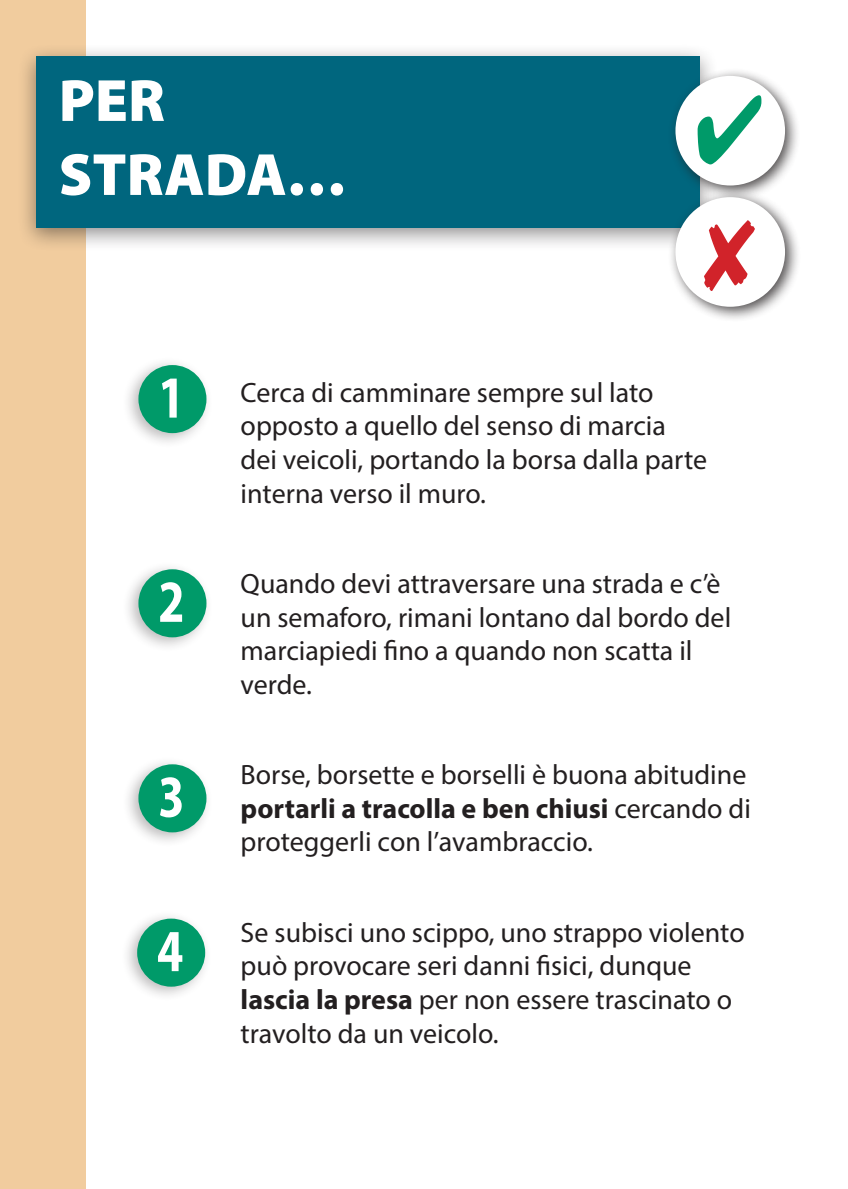
<style>
.page{position:relative;width:848px;height:1189px;background:#fff}
.page>*{position:absolute;margin:0;border:0;box-sizing:border-box;transform-origin:0 0}
.t1{font:900 60px/74px "Myriad Pro";color:#fff}
.t2{font:700 semi-condensed 60px "Myriad Pro";color:#fff;scale:.85 1}
.t3{font:28px/33.6px "Myriad Pro";color:#231f20}
.s1{font-weight:700}
</style>
<div class="page">
<div style="left:0;top:0;width:86px;height:1188px;background:#f1cc9e"></div>
<div style="left:17px;top:43px;width:701px;height:209px;background:#231f20;opacity:.5"></div>
<div style="left:36px;top:56px;width:663px;height:172px;background:#00667e"></div>
<div style="left:122px;top:356px;width:92px;height:92px;background:#231f20;opacity:.3"></div>
<div style="left:138px;top:365px;width:68px;height:68px;background:#009a69;border-radius:50%"></div>
<div style="left:122px;top:561px;width:92px;height:91px;background:#231f20;opacity:.3"></div>
<div style="left:138px;top:569px;width:68px;height:68px;background:#009a69;border-radius:50%"></div>
<div style="left:122px;top:755px;width:92px;height:92px;background:#231f20;opacity:.3"></div>
<div style="left:138px;top:764px;width:68px;height:68px;background:#009a69;border-radius:50%"></div>
<div style="left:121px;top:910px;width:92px;height:91px;background:#231f20;opacity:.3"></div>
<div style="left:137px;top:918px;width:68px;height:68px;background:#009a69;border-radius:50%"></div>
<div style="left:667px;top:68px;width:134px;height:133px;background:#231f20;opacity:.8"></div>
<div style="left:675px;top:76px;width:110px;height:109px;background:#fff;border-radius:50%"></div>
<div style="left:667px;top:189px;width:134px;height:133px;background:#231f20;opacity:.8"></div>
<div style="left:675px;top:197px;width:110px;height:110px;background:#fff;border-radius:50%"></div>
<h1 class="t1" style="left:59px;top:64px;width:290px">PER<br>STRADA…</h1>
<h1 class="t2" style="left:158px;top:359px;width:32px">1</h1>
<h1 class="t2" style="left:158px;top:563px;width:32px">2</h1>
<h1 class="t2" style="left:158px;top:758px;width:32px">3</h1>
<h1 class="t2" style="left:157px;top:912px;width:32px">4</h1>
<p class="t3" style="left:241px;top:375px;width:468px">Cerca di camminare sempre sul lato opposto a quello del senso di marcia dei veicoli, portando la borsa dalla parte interna verso il muro.</p>
<p class="t3" style="left:241px;top:566px;width:492px">Quando devi attraversare una strada e c’è un semaforo, rimani lontano dal bordo del marciapiedi fino a quando non scatta il verde.</p>
<p class="t3" style="left:241px;top:757px;width:512px">Borse, borsette e borselli è buona abitudine <span class="s1">portarli a tracolla e ben chiusi</span> cercando di proteggerli con l’avambraccio.</p>
<p class="t3" style="left:241px;top:915px;width:506px">Se subisci uno scippo, uno strappo violento può provocare seri danni fisici, dunque <span class="s1">lascia la presa</span> per non essere trascinato o travolto da un veicolo.</p>
</div>
